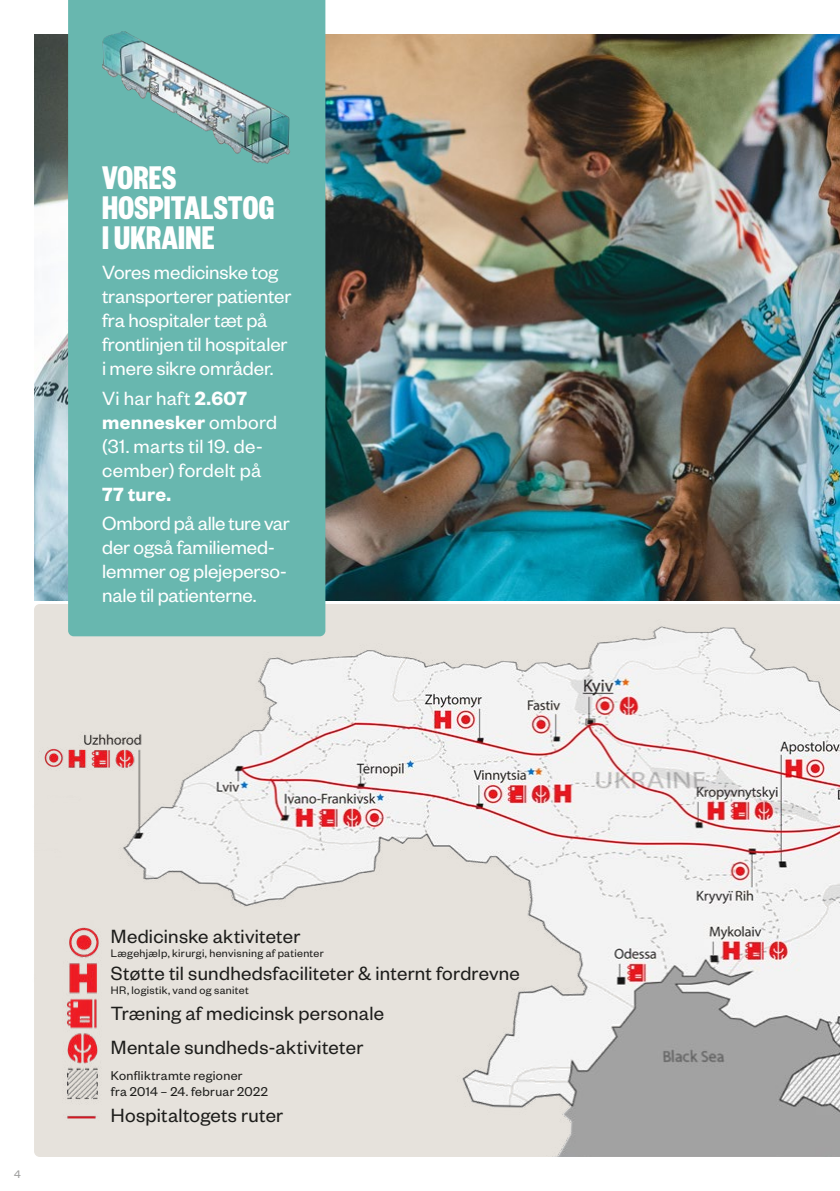
<style>
.page{position:relative;width:840px;height:1191px;background:#fff}
.page>*{position:absolute;margin:0;border:0;box-sizing:border-box;transform-origin:0 0}
.t1{font:700 36px/30px "Founders Grotesk X Cond";letter-spacing:.01em;color:#fff}
.t2{font:21px/24px "Founders Grotesk";letter-spacing:-.005em;color:#fff}
.t3{font:21px/34.2px "Founders Grotesk";letter-spacing:.015em;color:#1d1d1b}
.t4{font:21px/24px "Founders Grotesk";letter-spacing:.015em;color:#fff}
.t5{font:600 21px "Founders Grotesk";letter-spacing:.015em;color:#fff}
.t6{font:14px/16px "Founders Grotesk";letter-spacing:.025em;color:#1d1d1b}
.t7{font:12px "Founders Grotesk";letter-spacing:.03em;color:#1d1d1b}
.t8{font:12px "Founders Grotesk";color:#9d9d9c}
.s1{font-weight:600}
</style>
<div class="page">
<img style="left:34px;top:34px;width:805px;height:537px">
<img style="left:34px;top:571px;width:805px;height:586px">
<div style="left:68px;top:0;width:257px;height:636px;background:#68b7af"></div>
<img style="left:101px;top:31px;width:190px;height:133px">
<img style="left:62px;top:920px;width:42px;height:204px">
<h1 class="t1" style="left:102px;top:161px;width:173px">VORES<br>HOSPITALSTOG<br>I UKRAINE</h1>
<p class="t2" style="left:102px;top:259px;width:191px">Vores medicinske tog transporterer patienter fra hospitaler tæt på frontlinjen til hospitaler i mere sikre områder.</p>
<p class="t4" style="left:102px;top:385px;width:176px">Vi har haft <span class="s1">2.607 mennesker</span> ombord (31. marts til 19. de&shy;cember) fordelt på</p>
<p class="t5" style="left:102px;top:480px;width:70px">77 ture.</p>
<p class="t2" style="left:102px;top:510px;width:189px">Ombord på alle ture var der også familiemed&shy;lemmer og plejeperso&shy;nale til patienterne.</p>
<p class="t8" style="left:14px;top:1166px;width:8px">4</p>
<p class="t3" style="left:111px;top:918px;width:191px">Medicinske aktiviteter</p>
<p class="t7" style="left:111px;top:946px;width:214px">Lægehjælp, kirurgi, henvisning af patienter</p>
<p class="t3" style="left:111px;top:955px;width:410px">Støtte til sundhedsfaciliteter &amp; internt fordrevne</p>
<p class="t7" style="left:111px;top:983px;width:139px">HR, logistik, vand og sanitet</p>
<p class="t3" style="left:111px;top:995px;width:274px">Træning af medicinsk personale<br>Mentale sundheds-aktiviteter</p>
<p class="t6" style="left:111px;top:1067px;width:158px">Konfliktramte regioner<br>fra 2014 – 24. februar 2022</p>
<p class="t3" style="left:111px;top:1097px;width:174px">Hospitaltogets ruter</p>
</div>
